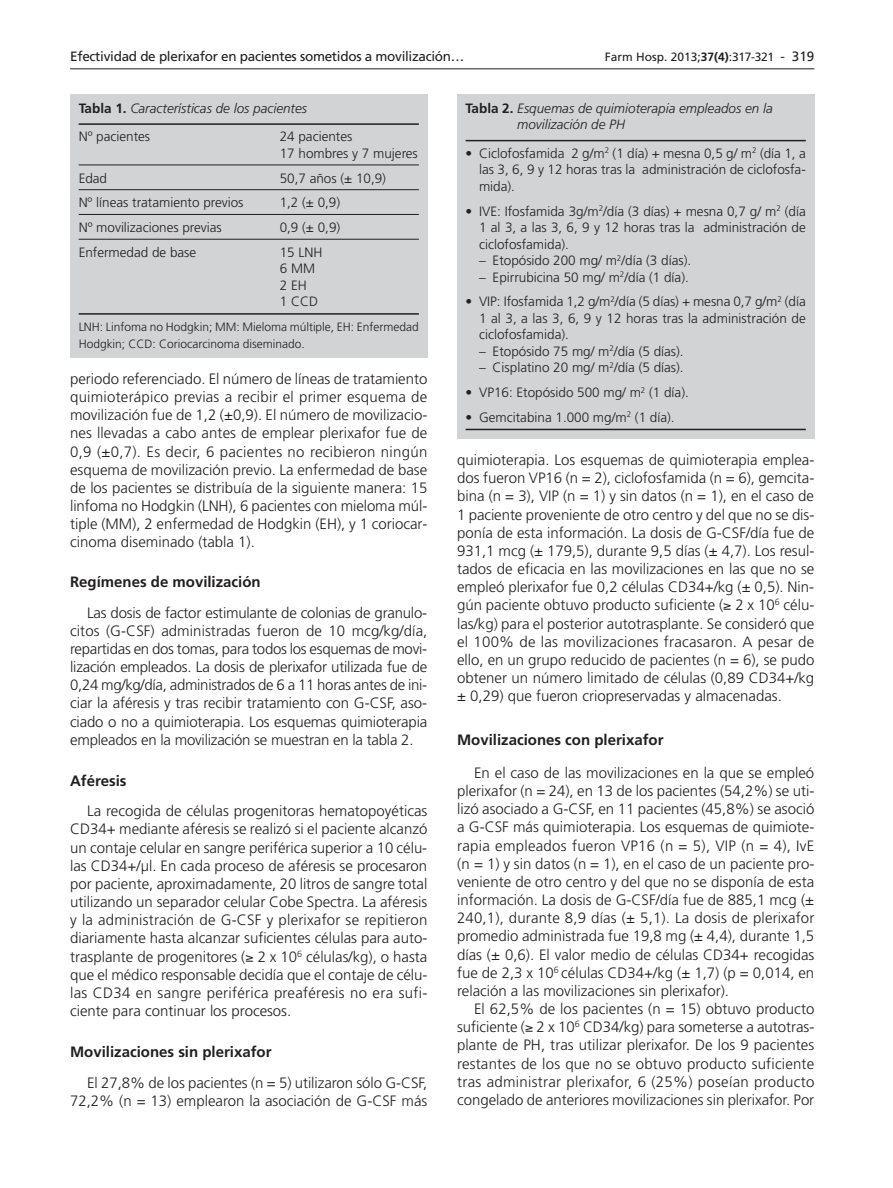
<style>
.page{position:relative;width:893px;height:1188px;background:#fff}
.page>*{position:absolute;margin:0;border:0;box-sizing:border-box;transform-origin:0 0}
.t1{font:300 15px/18.1px "Frutiger";color:#231f20;text-align:justify}
.t2{font:700 15px "Frutiger";color:#231f20}
.t3{font:300 13.5px/16.5px "Frutiger";color:#231f20;text-align:justify}
.t4{font:italic 300 13.5px/28.5px "Frutiger";color:#231f20}
.t5{font:13.5px "Frutiger";letter-spacing:-.02em;color:#231f20}
.t6{font:300 12px/16.5px "Frutiger";color:#231f20}
.t7{font:12px "Frutiger";color:#231f20}
.s1{font-weight:700}
.s2{font-size:13.5px}
.s3{font-weight:700;font-style:normal}
.s4{font-style:normal}
.s5{color:#d1d3d4}
</style>
<div class="page">
<hr style="left:70px;top:68px;width:744px;height:1px;background:#231f20">
<div style="left:70px;top:94px;width:357px;height:263px;background:#d1d3d4"></div>
<hr style="left:79px;top:123px;width:340px;height:2px;background:#231f20">
<hr style="left:79px;top:164px;width:340px;height:1px;background:#231f20">
<hr style="left:79px;top:189px;width:340px;height:1px;background:#231f20">
<hr style="left:79px;top:214px;width:340px;height:1px;background:#231f20">
<hr style="left:79px;top:239px;width:340px;height:1px;background:#231f20">
<hr style="left:79px;top:313px;width:340px;height:1px;background:#231f20">
<div style="left:457px;top:94px;width:357px;height:345px;background:#d1d3d4"></div>
<hr style="left:466px;top:140px;width:340px;height:1px;background:#231f20">
<hr style="left:466px;top:428px;width:340px;height:2px;background:#231f20">
<p class="t5" style="left:70px;top:51px;width:396px">Efectividad de plerixafor en pacientes sometidos a movilización…</p>
<p class="t7" style="left:605px;top:52px;width:211px">Farm Hosp. 2013;<span class="s1">37(4)</span>:317-321 <span class="s2">- 319</span></p>
<p class="t4" style="left:79px;top:94px;width:230px"><span class="s3">Tabla 1.</span> Características de los pacientes<br><span class="s4">Nº pacientes</span></p>
<p class="t4" style="left:517px;top:100px;width:257px;line-height:16.5px;text-indent:-51px"><span class="s3">Tabla 2.</span> Esquemas de quimioterapia empleados en la movilización de PH</p>
<p class="t3" style="left:479px;top:146px;width:328px;text-indent:-13px">• Ciclofosfamida 2 g/m<sup>2</sup> (1 día) + mesna 0,5 g/ m<sup>2</sup> (día 1, a las 3, 6, 9 y 12 horas tras la administración de ciclofosfa&shy;mida).</p>
<p class="t3" style="left:479px;top:204px;width:328px;text-indent:-13px">• IVE: Ifosfamida 3g/m<sup>2</sup>/día (3 días) + mesna 0,7 g/ m<sup>2</sup> (día 1 al 3, a las 3, 6, 9 y 12 horas tras la administración de ciclofosfamida).</p>
<p class="t3" style="left:466px;top:253px;width:227px"><span class="s5">•</span> – Etopósido 200 mg/ m<sup>2</sup>/día (3 días).</p>
<p class="t3" style="left:466px;top:270px;width:225px"><span class="s5">•</span> – Epirrubicina 50 mg/ m<sup>2</sup>/día (1 día).</p>
<p class="t3" style="left:479px;top:294px;width:328px;text-indent:-13px">• VIP: Ifosfamida 1,2 g/m<sup>2</sup>/día (5 días) + mesna 0,7 g/m<sup>2</sup> (día 1 al 3, a las 3, 6, 9 y 12 horas tras la administración de ciclofosfamida).</p>
<p class="t3" style="left:466px;top:344px;width:220px"><span class="s5">•</span> – Etopósido 75 mg/ m<sup>2</sup>/día (5 días).</p>
<p class="t3" style="left:466px;top:360px;width:220px"><span class="s5">•</span> – Cisplatino 20 mg/ m<sup>2</sup>/día (5 días).</p>
<p class="t3" style="left:466px;top:385px;width:225px">• VP16: Etopósido 500 mg/ m<sup>2</sup> (1 día).</p>
<p class="t3" style="left:466px;top:410px;width:211px">• Gemcitabina 1.000 mg/m<sup>2</sup> (1 día).</p>
<p class="t3" style="left:280px;top:129px;width:140px">24 pacientes<br>17 hombres y 7 mujeres</p>
<p class="t3" style="left:79px;top:171px;width:30px">Edad</p>
<p class="t3" style="left:280px;top:171px;width:108px">50,7 años (± 10,9)</p>
<p class="t3" style="left:79px;top:195px;width:166px">Nº líneas tratamiento previos</p>
<p class="t3" style="left:280px;top:195px;width:62px">1,2 (± 0,9)</p>
<p class="t3" style="left:79px;top:220px;width:145px">Nº movilizaciones previas</p>
<p class="t3" style="left:280px;top:220px;width:62px">0,9 (± 0,9)</p>
<p class="t3" style="left:79px;top:245px;width:119px">Enfermedad de base</p>
<p class="t3" style="left:280px;top:245px;width:44px;text-align:left">15 LNH<br>6 MM<br>2 EH<br>1 CCD</p>
<p class="t6" style="left:79px;top:319px;width:342px">LNH: Linfoma no Hodgkin; MM: Mieloma múltiple, EH: Enfermedad<br>Hodgkin; CCD: Coriocarcinoma diseminado.</p>
<p class="t1" style="left:70px;top:371px;width:359px">periodo referenciado. El número de líneas de tratamiento quimioterápico previas a recibir el primer esquema de movilización fue de 1,2 (±0,9). El número de movilizacio&shy;nes llevadas a cabo antes de emplear plerixafor fue de 0,9 (±0,7). Es decir, 6 pacientes no recibieron ningún esquema de movilización previo. La enfermedad de base de los pacientes se distribuía de la siguiente manera: 15 linfoma no Hodgkin (LNH), 6 pacientes con mieloma múl&shy;tiple (MM), 2 enfermedad de Hodgkin (EH), y 1 coriocar&shy;cinoma diseminado (tabla 1).</p>
<p class="t2" style="left:70px;top:575px;width:192px">Regímenes de movilización</p>
<p class="t1" style="left:70px;top:604px;width:359px;text-indent:17px">Las dosis de factor estimulante de colonias de granulo&shy;citos (G-CSF) administradas fueron de 10 mcg/kg/día, repartidas en dos tomas, para todos los esquemas de movi&shy;lización empleados. La dosis de plerixafor utilizada fue de 0,24 mg/kg/día, administrados de 6 a 11 horas antes de ini&shy;ciar la aféresis y tras recibir tratamiento con G-CSF, aso&shy;ciado o no a quimioterapia. Los esquemas quimioterapia empleados en la movilización se muestran en la tabla 2.</p>
<p class="t2" style="left:70px;top:774px;width:58px">Aféresis</p>
<p class="t1" style="left:70px;top:803px;width:359px;text-indent:17px">La recogida de células progenitoras hematopoyéticas CD34+ mediante aféresis se realizó si el paciente alcanzó un contaje celular en sangre periférica superior a 10 célu&shy;las CD34+/µl. En cada proceso de aféresis se procesaron por paciente, aproximadamente, 20 litros de sangre total utilizando un separador celular Cobe Spectra. La aféresis y la administración de G-CSF y plerixafor se repitieron diariamente hasta alcanzar suficientes células para auto&shy;trasplante de progenitores (≥ 2 x 10<sup>6</sup> células/kg), o hasta que el médico responsable decidía que el contaje de célu&shy;las CD34 en sangre periférica preaféresis no era sufi&shy;ciente para continuar los procesos.</p>
<p class="t2" style="left:70px;top:1045px;width:203px">Movilizaciones sin plerixafor</p>
<p class="t1" style="left:70px;top:1074px;width:359px;text-align:right">El 27,8% de los pacientes (n = 5) utilizaron sólo G-CSF,<br>72,2% (n = 13) emplearon la asociación de G-CSF más</p>
<p class="t1" style="left:457px;top:452px;width:359px">quimioterapia. Los esquemas de quimioterapia emplea&shy;dos fueron VP16 (n = 2), ciclofosfamida (n = 6), gemcita&shy;bina (n = 3), VIP (n = 1) y sin datos (n = 1), en el caso de 1 paciente proveniente de otro centro y del que no se dis&shy;ponía de esta información. La dosis de G-CSF/día fue de 931,1 mcg (± 179,5), durante 9,5 días (± 4,7). Los resul&shy;tados de eficacia en las movilizaciones en las que no se empleó plerixafor fue 0,2 células CD34+/kg (± 0,5). Nin&shy;gún paciente obtuvo producto suficiente (≥ 2 x 10<sup>6</sup> célu&shy;las/kg) para el posterior autotrasplante. Se consideró que el 100% de las movilizaciones fracasaron. A pesar de ello, en un grupo reducido de pacientes (n = 6), se pudo obtener un número limitado de células (0,89 CD34+/kg ± 0,29) que fueron criopreservadas y almacenadas.</p>
<p class="t2" style="left:457px;top:733px;width:208px">Movilizaciones con plerixafor</p>
<p class="t1" style="left:457px;top:764px;width:359px;text-indent:17px">En el caso de las movilizaciones en la que se empleó plerixafor (n = 24), en 13 de los pacientes (54,2%) se uti&shy;lizó asociado a G-CSF, en 11 pacientes (45,8%) se asoció a G-CSF más quimioterapia. Los esquemas de quimiote&shy;rapia empleados fueron VP16 (n = 5), VIP (n = 4), IvE (n = 1) y sin datos (n = 1), en el caso de un paciente pro&shy;veniente de otro centro y del que no se disponía de esta información. La dosis de G-CSF/día fue de 885,1 mcg (± 240,1), durante 8,9 días (± 5,1). La dosis de plerixafor promedio administrada fue 19,8 mg (± 4,4), durante 1,5 días (± 0,6). El valor medio de células CD34+ recogidas fue de 2,3 x 10<sup>6</sup> células CD34+/kg (± 1,7) (p = 0,014, en relación a las movilizaciones sin plerixafor).</p>
<p class="t1" style="left:457px;top:1000px;width:359px;text-indent:17px">El 62,5% de los pacientes (n = 15) obtuvo producto suficiente (≥ 2 x 10<sup>6</sup> CD34/kg) para someterse a autotras&shy;plante de PH, tras utilizar plerixafor. De los 9 pacientes restantes de los que no se obtuvo producto suficiente tras administrar plerixafor, 6 (25%) poseían producto congelado de anteriores movilizaciones sin plerixafor. Por</p>
</div>
